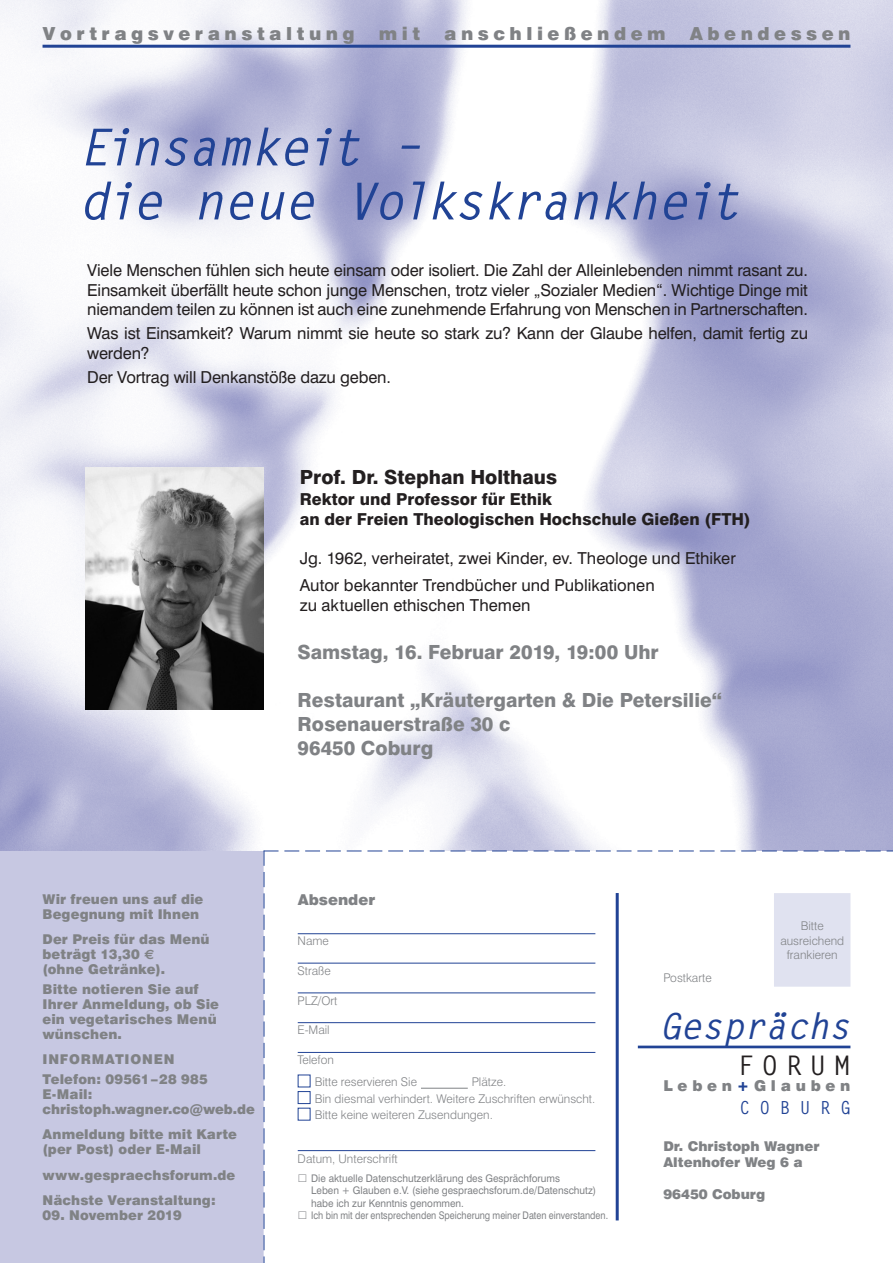
<style>
.page{position:relative;width:893px;height:1263px;background:#fff}
.page>*{position:absolute;margin:0;border:0;box-sizing:border-box;transform-origin:0 0}
.t1{font:italic 700 51px "Letter Gothic Std";letter-spacing:-.045em;color:#214395}
.t2{font:italic 700 36px "Letter Gothic Std";letter-spacing:-.01em;color:#214395}
.t3{font:700 27px "Letter Gothic Std";letter-spacing:.29em;color:#231f20}
.t4{font:800 19.5px "Swiss 721 BT";color:#808285}
.t5{font:800 19.5px "Swiss 721 BT";color:#231f20}
.t6{font:900 18px "Swiss 721 BT";letter-spacing:.25em;color:#808285}
.t7{font:700 18px "Letter Gothic Std";letter-spacing:.585em;color:#214395;scale:.94 1}
.t8{font:16.5px/19.5px "Swiss 721 BT";letter-spacing:-.01em;color:#231f20;text-align:justify}
.t9{font:800 16.5px "Swiss 721 BT";color:#231f20}
.t10{font:900 15px "Swiss 721 BT";letter-spacing:.315em;color:#808285}
.t11{font:900 15px "Swiss 721 BT";color:#808285}
.t12{font:900 13.5px/15px "Swiss 721 BT";letter-spacing:.01em;color:#808285}
.t13{font:900 13.5px "Swiss 721 BT";letter-spacing:.065em;color:#808285}
.t14{font:300 12px "Swiss 721 BT";color:#808285}
.t15{font:10.5px "Swiss 721 BT";color:#808285;scale:.95 1}
.t16{font:10.5px "Swiss 721 BT";color:#808285;scale:.86 1}
.s1{font-family:"Euro Sans";font-weight:700}
.s2{color:#214395}
</style>
<div class="page">
<div style="left:0;top:850px;width:264px;height:413px;background:#c7c8e2"></div>
<img style="left:0;top:0;width:893px;height:850px">
<hr style="left:43px;top:45px;width:807px;height:3px;background:#214395">
<img style="left:85px;top:468px;width:179px;height:241px">
<svg style="left:264px;top:851px;width:629px;height:412px"></svg>
<p class="t6" style="left:43px;top:23px;width:314px">Vortragsveranstaltung</p>
<p class="t6" style="left:379px;top:23px;width:43px">mit</p>
<p class="t6" style="left:444px;top:23px;width:223px">anschließendem</p>
<p class="t6" style="left:690px;top:23px;width:162px">Abendessen</p>
<p class="t1" style="left:79px;top:116px;width:345px">Einsamkeit –</p>
<p class="t1" style="left:79px;top:170px;width:663px">die neue Volkskrankheit</p>
<p class="t8" style="left:87px;top:261px;width:722px">Viele Menschen fühlen sich heute einsam oder isoliert. Die Zahl der Alleinlebenden nimmt rasant zu.<br>Einsamkeit überfällt heute schon junge Menschen, trotz vieler „Sozialer Medien“. Wichtige Dinge mit niemandem teilen zu können ist auch eine zunehmende Erfahrung von Menschen in Partnerschaften.</p>
<p class="t8" style="left:87px;top:324px;width:722px">Was ist Einsamkeit? Warum nimmt sie heute so stark zu? Kann der Glaube helfen, damit fertig zu werden?</p>
<p class="t8" style="left:87px;top:367px;width:305px">Der Vortrag will Denkanstöße dazu geben.</p>
<p class="t5" style="left:300px;top:465px;width:259px">Prof. Dr. Stephan Holthaus</p>
<p class="t9" style="left:300px;top:489px;width:254px">Rektor und Professor für Ethik</p>
<p class="t9" style="left:300px;top:509px;width:452px">an der Freien Theologischen Hochschule Gießen (FTH)</p>
<p class="t8" style="left:300px;top:548px;width:438px">Jg. 1962, verheiratet, zwei Kinder, ev. Theologe und Ethiker</p>
<p class="t8" style="left:300px;top:575px;width:356px">Autor bekannter Trendbücher und Publikationen</p>
<p class="t8" style="left:300px;top:595px;width:232px">zu aktuellen ethischen Themen</p>
<p class="t4" style="left:298px;top:640px;width:363px">Samstag, 16. Februar 2019, 19:00 Uhr</p>
<p class="t4" style="left:298px;top:688px;width:426px">Restaurant „Kräutergarten &amp; Die Petersilie“</p>
<p class="t4" style="left:298px;top:712px;width:214px">Rosenauerstraße 30 c</p>
<p class="t4" style="left:298px;top:736px;width:137px">96450 Coburg</p>
<p class="t12" style="left:43px;top:891px;width:162px">Wir freuen uns auf die</p>
<p class="t12" style="left:43px;top:906px;width:158px">Begegnung mit Ihnen</p>
<p class="t12" style="left:43px;top:932px;width:169px">Der Preis für das Menü</p>
<p class="t12" style="left:43px;top:947px;width:113px">beträgt 13,30 <span class="s1">€</span></p>
<p class="t12" style="left:43px;top:962px;width:124px">(ohne Getränke).</p>
<p class="t12" style="left:43px;top:981px;width:158px">Bitte notieren Sie auf</p>
<p class="t12" style="left:43px;top:996px;width:178px">Ihrer Anmeldung, ob Sie</p>
<p class="t12" style="left:43px;top:1011px;width:176px">ein vegetarisches Menü</p>
<p class="t12" style="left:43px;top:1026px;width:81px">wünschen.</p>
<p class="t13" style="left:43px;top:1051px;width:134px">INFORMATIONEN</p>
<p class="t12" style="left:43px;top:1071px;width:167px">Telefon: 09561–28 985</p>
<p class="t12" style="left:43px;top:1086px;width:51px">E-Mail:</p>
<p class="t12" style="left:43px;top:1101px;width:214px">christoph.wagner.co@web.de</p>
<p class="t12" style="left:43px;top:1127px;width:196px">Anmeldung bitte mit Karte (per Post) oder E-Mail</p>
<p class="t12" style="left:43px;top:1167px;width:194px">www.gespraechsforum.de</p>
<p class="t12" style="left:43px;top:1193px;width:175px">Nächste Veranstaltung:</p>
<p class="t12" style="left:43px;top:1208px;width:141px">09. November 2019</p>
<p class="t11" style="left:298px;top:890px;width:79px">Absender</p>
<p class="t14" style="left:298px;top:933px;width:33px">Name</p>
<p class="t14" style="left:298px;top:963px;width:35px">Straße</p>
<p class="t14" style="left:298px;top:993px;width:41px">PLZ/Ort</p>
<p class="t14" style="left:298px;top:1023px;width:34px">E-Mail</p>
<p class="t14" style="left:298px;top:1052px;width:38px">Telefon</p>
<p class="t14" style="left:315px;top:1075px;width:104px">Bitte reservieren Sie</p>
<p class="t14" style="left:472px;top:1075px;width:36px">Plätze.</p>
<p class="t14" style="left:315px;top:1091px;width:282px">Bin diesmal verhindert. Weitere Zuschriften erwünscht.</p>
<p class="t14" style="left:315px;top:1108px;width:180px">Bitte keine weiteren Zusendungen.</p>
<p class="t14" style="left:298px;top:1151px;width:102px">Datum, Unterschrift</p>
<p class="t15" style="left:311px;top:1172px;width:263px">Die aktuelle Datenschutzerklärung des Gesprächforums</p>
<p class="t15" style="left:311px;top:1184px;width:301px">Leben + Glauben e.V. (siehe gespraechsforum.de/Datenschutz)</p>
<p class="t15" style="left:311px;top:1196px;width:162px">habe ich zur Kenntnis genommen.</p>
<p class="t16" style="left:311px;top:1208px;width:347px">Ich bin mit der entsprechenden Speicherung meiner Daten einverstanden.</p>
<p class="t14" style="left:663px;top:970px;width:50px">Postkarte</p>
<p class="t14" style="left:801px;top:919px;width:25px">Bitte</p>
<p class="t14" style="left:780px;top:933px;width:65px">ausreichend</p>
<p class="t14" style="left:787px;top:948px;width:52px">frankieren</p>
<p class="t2" style="left:659px;top:1004px;width:193px">Gesprächs</p>
<p class="t3" style="left:738px;top:1048px;width:114px">FORUM</p>
<p class="t10" style="left:663px;top:1077px;width:189px">Leben<span class="s2">+</span>Glauben</p>
<p class="t7" style="left:740px;top:1096px;width:119px">COBURG</p>
<p class="t12" style="left:663px;top:1138px;width:158px">Dr. Christoph Wagner</p>
<p class="t12" style="left:663px;top:1155px;width:141px">Altenhofer Weg 6 a</p>
<p class="t12" style="left:663px;top:1187px;width:103px">96450 Coburg</p>
</div>
